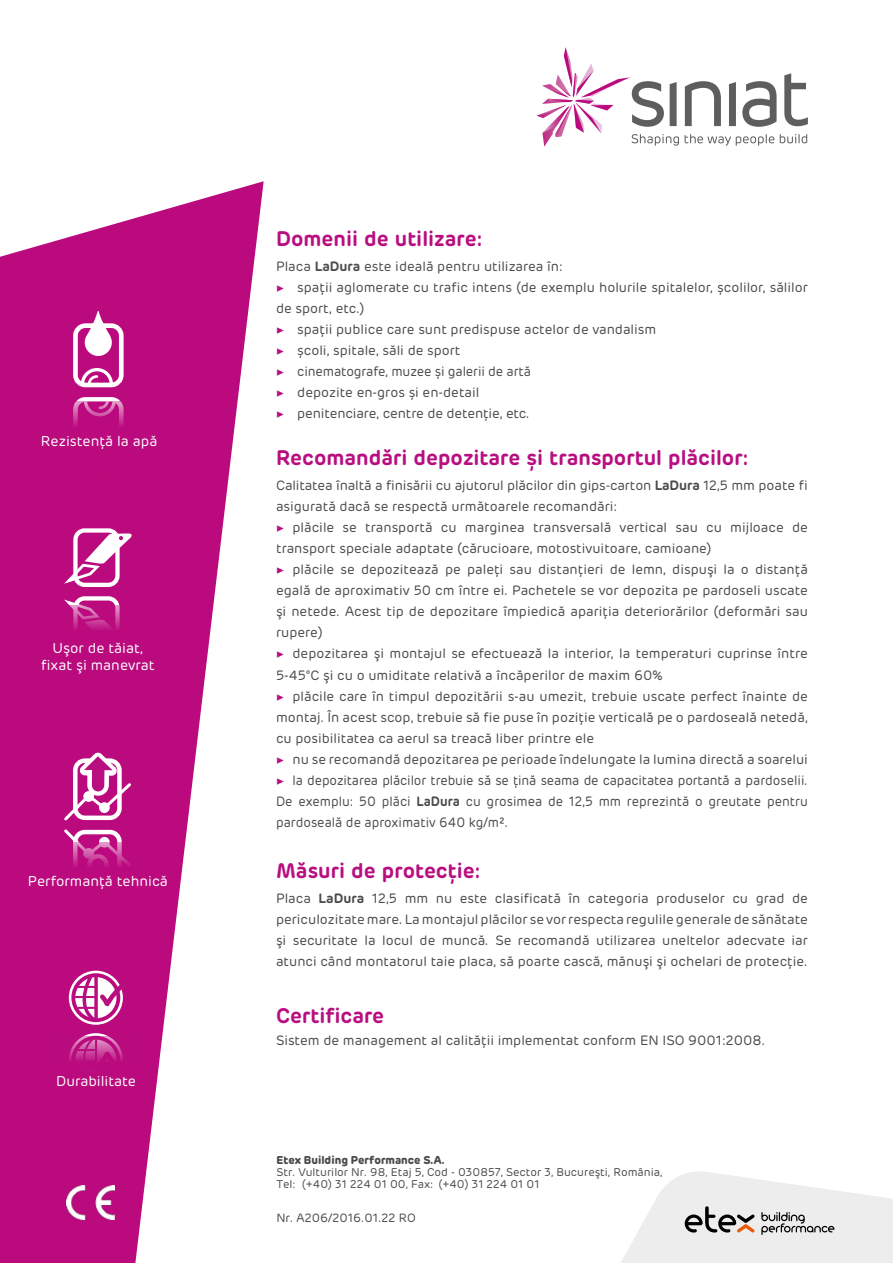
<style>
.page{position:relative;width:893px;height:1263px;background:#fff}
.page>*{position:absolute;margin:0;border:0;box-sizing:border-box;transform-origin:0 0}
.Heading_3{font:600 21px "Rubrik";color:#b80e80}
.t1{font:14.25px/17.1px "Rubrik";color:#fff;text-align:center}
.t2{font:13.5px/21px "Rubrik";color:#4a4a49}
.t3{font:13.5px/21px "Rubrik";color:#4a4a49;text-align:justify;scale:.95 1}
.t4{font:13.5px "Rubrik";color:#4a4a49;scale:.96 1}
.t5{font:12px "Rubrik";color:#4a4a49}
.t6{font:11.25px "Rubrik";color:#4a4a49}
.t7{font:700 11.25px "Rubrik";color:#4a4a49}
.s1{font-weight:600}
.s2{font-family:"Minion Pro";color:#b80e80}
</style>
<div class="page">
<svg style="left:621px;top:1171px;width:272px;height:92px"></svg>
<svg style="left:0;top:181px;width:264px;height:1082px;fill:#ba0a7e"></svg>
<svg style="left:536px;top:47px;width:272px;height:100px"></svg>
<img style="left:66px;top:1185px;width:49px;height:34px">
<div style="left:69px;top:971px;width:54px;height:54px;border:3px solid #fff;border-radius:50%"></div>
<hr style="left:73px;top:996px;width:22px;height:2px;background:#b80e80">
<svg style="left:75px;top:972px;width:56px;height:52px"></svg>
<div style="left:55px;top:1037px;width:85px;height:71px;background:#ba0a7e"></div>
<hr style="left:73px;top:1060px;width:22px;height:2px;background:#b80e80">
<svg style="left:75px;top:1036px;width:56px;height:25px"></svg>
<div style="left:73px;top:323px;width:51px;height:64px;border:5px solid #fff;border-radius:10px"></div>
<svg style="left:79px;top:366px;width:36px;height:21px"></svg>
<svg style="left:85px;top:311px;width:27px;height:45px"></svg>
<svg style="left:82px;top:397px;width:35px;height:5px"></svg>
<div style="left:56px;top:402px;width:85px;height:71px;background:#ba0a7e"></div>
<div style="left:73px;top:528px;width:47px;height:59px;border:4px solid #fff;border-radius:9px"></div>
<svg style="left:65px;top:533px;width:68px;height:52px"></svg>
<div style="left:73px;top:596px;width:47px;height:59px;border:4px solid #fff;border-radius:9px"></div>
<svg style="left:65px;top:598px;width:68px;height:7px"></svg>
<div style="left:55px;top:605px;width:85px;height:71px;background:#ba0a7e"></div>
<svg style="left:61px;top:752px;width:73px;height:90px"></svg>
<div style="left:99px;top:837px;width:11px;height:11px;background:#fff;border-radius:50%"></div>
<div style="left:55px;top:842px;width:85px;height:71px;background:#ba0a7e"></div>
<p class="t1" style="left:41px;top:432px;width:118px">Rezistenţă la apă</p>
<p class="t1" style="left:41px;top:639px;width:115px">Uşor de tăiat, fixat şi manevrat</p>
<p class="t1" style="left:28px;top:873px;width:142px">Performanţă tehnică</p>
<p class="t1" style="left:56px;top:1073px;width:81px">Durabilitate</p>
<h3 class="Heading_3" style="left:276px;top:225px;width:208px">Domenii de utilizare:</h3>
<p class="t2" style="left:276px;top:256px;width:288px">Placa <span class="s1">LaDura</span> este ideală pentru utilizarea în:</p>
<p class="t2" style="left:276px;top:277px;width:533px"><span class="s2">▶</span> spaţii aglomerate cu trafic intens (de exemplu holurile spitalelor, școlilor, sălilor de sport, etc.)</p>
<p class="t2" style="left:276px;top:319px;width:382px"><span class="s2">▶</span> spaţii publice care sunt predispuse actelor de vandalism</p>
<p class="t2" style="left:276px;top:340px;width:186px"><span class="s2">▶</span> școli, spitale, săli de sport</p>
<p class="t4" style="left:276px;top:363px;width:267px"><span class="s2">▶</span> cinematografe, muzee și galerii de artă</p>
<p class="t2" style="left:276px;top:382px;width:205px"><span class="s2">▶</span> depozite en-gros și en-detail</p>
<p class="t2" style="left:276px;top:403px;width:255px"><span class="s2">▶</span> penitenciare, centre de detenţie, etc.</p>
<h3 class="Heading_3" style="left:276px;top:444px;width:474px">Recomandări depozitare și transportul plăcilor:</h3>
<p class="t2" style="left:276px;top:475px;width:533px">Calitatea înaltă a finisării cu ajutorul plăcilor din gips-carton <span class="s1">LaDura</span> 12,5 mm poate fi asigurată dacă se respectă următoarele recomandări:</p>
<p class="t2" style="left:276px;top:517px;width:533px"><span class="s2">▶</span> plăcile se transportă cu marginea transversală vertical sau cu mijloace de transport speciale adaptate (cărucioare, motostivuitoare, camioane)</p>
<p class="t2" style="left:276px;top:559px;width:533px;text-align:justify"><span class="s2">▶</span> plăcile se depozitează pe paleţi sau distanţieri de lemn, dispuşi la o distanţă egală de aproximativ 50 cm între ei. Pachetele se vor depozita pe pardoseli uscate şi netede. Acest tip de depozitare împiedică apariţia deteriorărilor (deformări sau rupere)</p>
<p class="t2" style="left:276px;top:643px;width:533px"><span class="s2">▶</span> depozitarea şi montajul se efectuează la interior, la temperaturi cuprinse între<br>5-45°C şi cu o umiditate relativă a încăperilor de maxim 60%</p>
<p class="t2" style="left:276px;top:685px;width:533px;text-align:justify"><span class="s2">▶</span> plăcile care în timpul depozitării s-au umezit, trebuie uscate perfect înainte de montaj. În acest scop, trebuie să fie puse în poziţie verticală pe o pardoseală netedă, cu posibilitatea ca aerul sa treacă liber printre ele</p>
<p class="t2" style="left:276px;top:748px;width:533px"><span class="s2">▶</span> nu se recomandă depozitarea pe perioade îndelungate la lumina directă a soarelui</p>
<p class="t3" style="left:276px;top:769px;width:561px"><span class="s2">▶</span> la depozitarea plăcilor trebuie să se ţină seama de capacitatea portantă a pardoselii.<br>De exemplu: 50 plăci <span class="s1">LaDura</span> cu grosimea de 12,5 mm reprezintă o greutate pentru pardoseală de aproximativ 640 kg/m².</p>
<h3 class="Heading_3" style="left:276px;top:857px;width:206px">Măsuri de protecţie:</h3>
<p class="t2" style="left:276px;top:888px;width:533px;text-align:justify">Placa <span class="s1">LaDura</span> 12,5 mm nu este clasificată în categoria produselor cu grad de periculozitate mare. La montajul plăcilor se vor respecta regulile generale de sănătate şi securitate la locul de muncă. Se recomandă utilizarea uneltelor adecvate iar atunci când montatorul taie placa, să poarte cască, mănuşi şi ochelari de protecţie.</p>
<h3 class="Heading_3" style="left:276px;top:1002px;width:110px">Certificare</h3>
<p class="t2" style="left:276px;top:1030px;width:491px">Sistem de management al calităţii implementat conform EN ISO 9001:2008.</p>
<p class="t7" style="left:276px;top:1153px;width:170px">Etex Building Performance S.A.</p>
<p class="t6" style="left:276px;top:1165px;width:388px">Str. Vulturilor Nr. 98, Etaj 5, Cod - 030857, Sector 3, Bucureşti, România,</p>
<p class="t6" style="left:276px;top:1177px;width:265px">Tel: (+40) 31 224 01 00, Fax: (+40) 31 224 01 01</p>
<p class="t5" style="left:276px;top:1210px;width:141px">Nr. A206/2016.01.22 RO</p>
</div>
